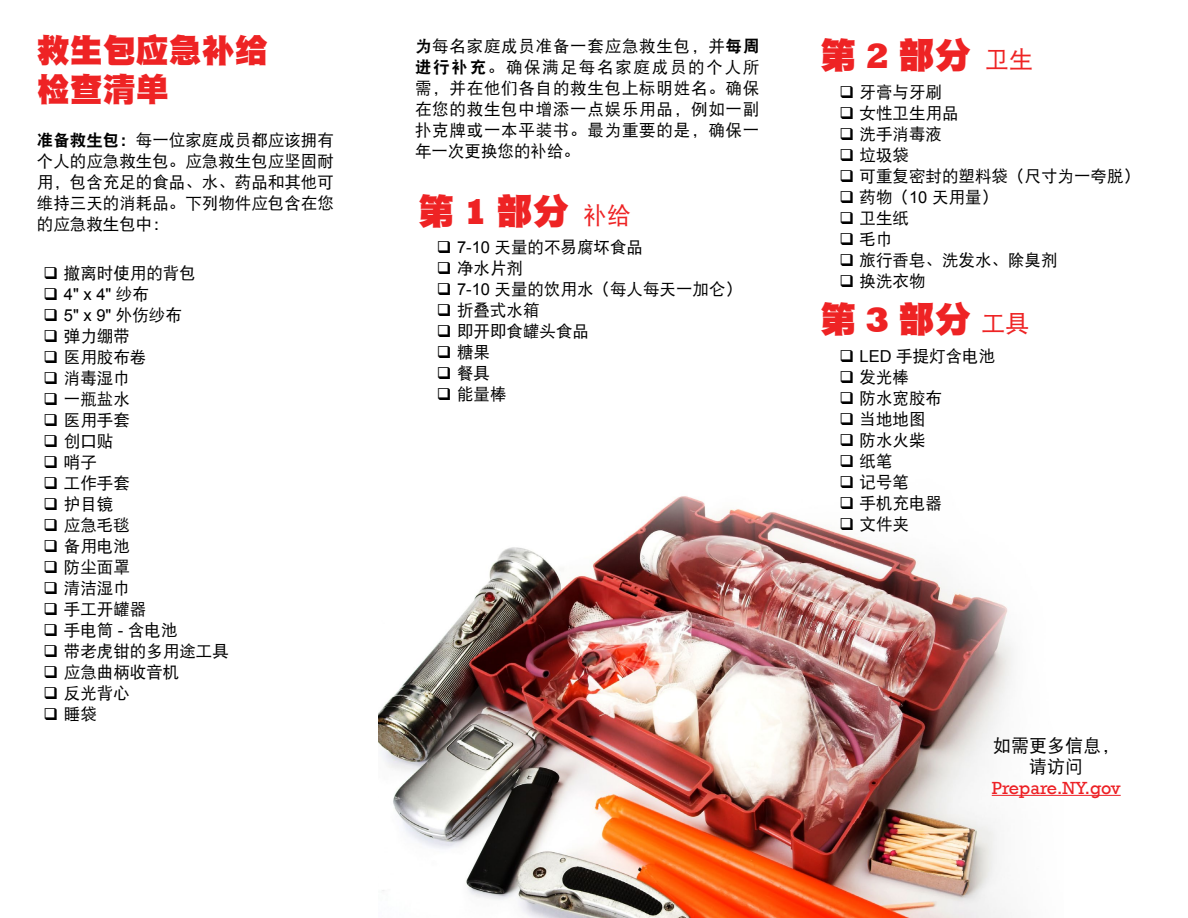
<style>
.page{position:relative;width:1188px;height:918px;background:#fff}
.page>*{position:absolute;margin:0;border:0;box-sizing:border-box;transform-origin:0 0}
.t1{font:36px "DFP Hei W12";color:#ee2324}
.t2{font:33px/39px "DFP Hei W12";color:#ee2324}
.t3{font:18px "Rockwell";letter-spacing:.005em;color:#ed2025}
.t4{font:18px/21px "DF Hei W5";letter-spacing:.005em;color:#000;text-align:center}
.t5{font:16.5px/21px "DF Hei W5";color:#000;text-align:justify}
.t6{font:16.5px "Arial";color:#000}
.s1{font-family:"DF Hei W9"}
.s2{font-family:"Rockwell";font-weight:800}
.s3{font-family:"DF Hei W5";font-size:24px}
.s4{font-family:"DF Hei W5"}
.s5{font-family:"Arial"}
</style>
<div class="page">
<img style="left:378px;top:496px;width:685px;height:422px">
<hr style="left:992px;top:795px;width:129px;height:1px;background:#ed2025">
<h2 class="t2" style="left:37px;top:31px;width:233px">救生包应急补给检查清单</h2>
<p class="t5" style="left:415px;top:36px;width:346px"><span class="s1">为</span>每名家庭成员准备一套应急救生包，并<span class="s1">每周进行补充</span>。确保满足每名家庭成员的个人所需，并在他们各自的救生包上标明姓名。确保在您的救生包中增添一点娱乐用品，例如一副扑克牌或一本平装书。最为重要的是，确保一年一次更换您的补给。</p>
<p class="t5" style="left:37px;top:130px;width:299px"><span class="s1">准备救生包：</span>每一位家庭成员都应该拥有个人的应急救生包。应急救生包应坚固耐用，包含充足的食品、水、药品和其他可维持三天的消耗品。下列物件应包含在您的应急救生包中：</p>
<h1 class="t1" style="left:418px;top:193px;width:215px">第 <span class="s2">1</span> 部分<span class="s3">补给</span></h1>
<p class="t5" style="left:44px;top:263px;width:154px">❑ 撤离时使用的背包</p>
<p class="t6" style="left:44px;top:284px;width:107px">❑ 4" x 4" <span class="s4">纱布</span></p>
<p class="t6" style="left:44px;top:305px;width:140px">❑ 5" x 9" <span class="s4">外伤纱布</span></p>
<p class="t5" style="left:44px;top:326px;width:88px">❑ 弹力绷带</p>
<p class="t5" style="left:44px;top:347px;width:104px">❑ 医用胶布卷</p>
<p class="t5" style="left:44px;top:368px;width:88px">❑ 消毒湿巾</p>
<p class="t5" style="left:44px;top:389px;width:88px">❑ 一瓶盐水</p>
<p class="t5" style="left:44px;top:410px;width:88px">❑ 医用手套</p>
<p class="t5" style="left:44px;top:431px;width:71px">❑ 创口贴</p>
<p class="t5" style="left:44px;top:452px;width:55px">❑ 哨子</p>
<p class="t5" style="left:44px;top:473px;width:88px">❑ 工作手套</p>
<p class="t5" style="left:44px;top:494px;width:71px">❑ 护目镜</p>
<p class="t5" style="left:44px;top:515px;width:88px">❑ 应急毛毯</p>
<p class="t5" style="left:44px;top:536px;width:88px">❑ 备用电池</p>
<p class="t5" style="left:44px;top:557px;width:88px">❑ 防尘面罩</p>
<p class="t5" style="left:44px;top:578px;width:88px">❑ 清洁湿巾</p>
<p class="t5" style="left:44px;top:599px;width:104px">❑ 手工开罐器</p>
<p class="t5" style="left:44px;top:620px;width:135px">❑ 手电筒 <span class="s5">-</span> 含电池</p>
<p class="t5" style="left:44px;top:641px;width:187px">❑ 带老虎钳的多用途工具</p>
<p class="t5" style="left:44px;top:662px;width:137px">❑ 应急曲柄收音机</p>
<p class="t5" style="left:44px;top:683px;width:88px">❑ 反光背心</p>
<p class="t5" style="left:44px;top:704px;width:55px">❑ 睡袋</p>
<p class="t5" style="left:437px;top:237px;width:208px">❑ <span class="s5">7-10</span> 天量的不易腐坏食品</p>
<p class="t5" style="left:437px;top:258px;width:88px">❑ 净水片剂</p>
<p class="t5" style="left:437px;top:279px;width:307px">❑ <span class="s5">7-10</span> 天量的饮用水（每人每天一加仑）</p>
<p class="t5" style="left:437px;top:300px;width:104px">❑ 折叠式水箱</p>
<p class="t5" style="left:437px;top:321px;width:154px">❑ 即开即食罐头食品</p>
<p class="t5" style="left:437px;top:342px;width:55px">❑ 糖果</p>
<p class="t5" style="left:437px;top:363px;width:55px">❑ 餐具</p>
<p class="t5" style="left:437px;top:384px;width:71px">❑ 能量棒</p>
<h1 class="t1" style="left:820px;top:37px;width:215px">第 <span class="s2">2</span> 部分<span class="s3">卫生</span></h1>
<p class="t5" style="left:839px;top:81px;width:104px">❑ 牙膏与牙刷</p>
<p class="t5" style="left:839px;top:102px;width:121px">❑ 女性卫生用品</p>
<p class="t5" style="left:839px;top:123px;width:104px">❑ 洗手消毒液</p>
<p class="t5" style="left:839px;top:144px;width:71px">❑ 垃圾袋</p>
<p class="t5" style="left:839px;top:165px;width:302px">❑ 可重复密封的塑料袋（尺寸为一夸脱）</p>
<p class="t5" style="left:839px;top:186px;width:160px">❑ 药物（<span class="s5">10</span> 天用量）</p>
<p class="t5" style="left:839px;top:207px;width:71px">❑ 卫生纸</p>
<p class="t5" style="left:839px;top:228px;width:55px">❑ 毛巾</p>
<p class="t5" style="left:839px;top:249px;width:220px">❑ 旅行香皂、洗发水、除臭剂</p>
<p class="t5" style="left:839px;top:270px;width:88px">❑ 换洗衣物</p>
<h1 class="t1" style="left:820px;top:301px;width:211px">第 <span class="s2">3</span> 部分 <span class="s3">工具</span></h1>
<p class="t5" style="left:839px;top:345px;width:157px">❑ <span class="s5">LED</span> 手提灯含电池</p>
<p class="t5" style="left:839px;top:366px;width:71px">❑ 发光棒</p>
<p class="t5" style="left:839px;top:387px;width:104px">❑ 防水宽胶布</p>
<p class="t5" style="left:839px;top:408px;width:88px">❑ 当地地图</p>
<p class="t5" style="left:839px;top:429px;width:88px">❑ 防水火柴</p>
<p class="t5" style="left:839px;top:450px;width:55px">❑ 纸笔</p>
<p class="t5" style="left:839px;top:471px;width:71px">❑ 记号笔</p>
<p class="t5" style="left:839px;top:492px;width:104px">❑ 手机充电器</p>
<p class="t5" style="left:839px;top:513px;width:71px">❑ 文件夹</p>
<p class="t4" style="left:993px;top:735px;width:128px">如需更多信息，请访问</p>
<p class="t3" style="left:992px;top:778px;width:130px">Prepare.NY.gov</p>
</div>
